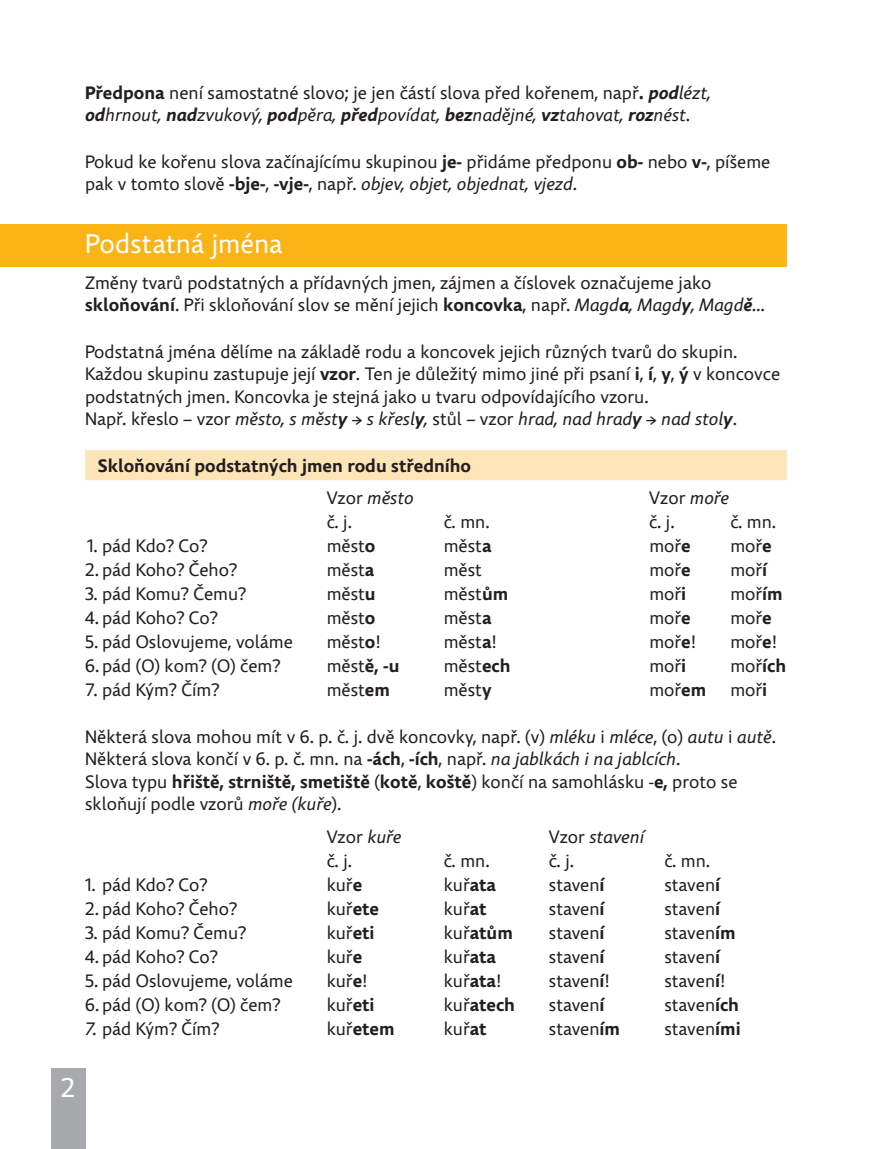
<style>
.page{position:relative;width:872px;height:1149px;background:#fff}
.page>*{position:absolute;margin:0;border:0;box-sizing:border-box;transform-origin:0 0}
.t1{font:27px "Comenia Sans";color:#fff}
.t2{font:18px/22.5px "Comenia Sans";color:#231f20}
.t3{font:italic 18px/22.5px "Comenia Sans";color:#231f20}
.t4{font:700 18px/32.5px "Comenia Sans";color:#231f20}
.s1{font-weight:700;font-style:normal}
.s2{font-style:normal}
.s3{font-weight:700}
.s4{font-style:italic}
.s5{font-weight:700;font-style:italic}
.s6{font-weight:400}
.s7{font-weight:400;font-style:italic}
</style>
<div class="page">
<div style="left:51px;top:1067px;width:34px;height:81px;background:#a8a9ad"></div>
<div style="left:0;top:224px;width:787px;height:42px;background:#fbb416"></div>
<div style="left:85px;top:450px;width:702px;height:30px;background:#fee5b8"></div>
<p class="t3" style="left:85px;top:82px;width:627px"><span class="s1">Předpona</span> <span class="s2">není samostatné slovo; je jen částí slova před kořenem, např</span><span class="s1">.</span> <span class="s3">pod</span>lézt, <span class="s3">od</span>hrnout, <span class="s3">nad</span>zvukový, <span class="s3">pod</span>pěra, <span class="s3">před</span>povídat, <span class="s3">bez</span>nadějné, <span class="s3">vz</span>tahovat, <span class="s3">roz</span>nést<span class="s2">.</span></p>
<p class="t2" style="left:85px;top:151px;width:687px">Pokud ke kořenu slova začínajícímu skupinou <span class="s3">je-</span> přidáme předponu <span class="s3">ob-</span> nebo <span class="s3">v-</span>, píšeme pak v tomto slově <span class="s3">-bje-</span>, <span class="s3">-vje-</span>, např. <span class="s4">objev, objet, objednat, vjezd</span>.</p>
<h1 class="t1" style="left:85px;top:226px;width:199px">Podstatná jména</h1>
<p class="t2" style="left:85px;top:271px;width:682px">Změny tvarů podstatných a přídavných jmen, zájmen a číslovek označujeme jako <span class="s3">skloňování</span>. Při skloňování slov se mění jejich <span class="s3">koncovka</span>, např. <span class="s4">Magd</span><span class="s5">a</span><span class="s4">, Magd</span><span class="s5">y</span><span class="s4">, Magd</span><span class="s5">ě</span><span class="s4">...</span></p>
<p class="t2" style="left:85px;top:340px;width:696px">Podstatná jména dělíme na základě rodu a koncovek jejich různých tvarů do skupin.<br>Každou skupinu zastupuje její <span class="s3">vzor</span>. Ten je důležitý mimo jiné při psaní <span class="s3">i</span>, <span class="s3">í</span>, <span class="s3">y</span>, <span class="s3">ý</span> v koncovce podstatných jmen. Koncovka je stejná jako u tvaru odpovídajícího vzoru.<br>Např. křeslo <span class="s4">–</span> vzor <span class="s4">město, s měst</span><span class="s5">y</span> <span class="s4">→ s křesl</span><span class="s5">y</span><span class="s4">,</span> stůl <span class="s4">–</span> vzor <span class="s4">hrad, nad hrad</span><span class="s5">y</span> <span class="s4">→ nad stol</span><span class="s5">y</span>.</p>
<p class="t4" style="left:327px;top:449px;width:146px;text-indent:-229px">Skloňování podstatných jmen rodu středního<br><span class="s6">Vzor</span> <span class="s7">město</span></p>
<p class="t2" style="left:649px;top:487px;width:81px">Vzor <span class="s4">moře</span></p>
<p class="t2" style="left:327px;top:511px;width:27px">č. j.</p>
<p class="t2" style="left:444px;top:511px;width:47px">č. mn.</p>
<p class="t2" style="left:649px;top:511px;width:27px">č. j.</p>
<p class="t2" style="left:730px;top:511px;width:47px">č. mn.</p>
<p class="t2" style="left:87px;top:535px;width:122px">1. pád Kdo? Co?</p>
<p class="t2" style="left:327px;top:535px;width:50px">měst<span class="s3">o</span></p>
<p class="t2" style="left:444px;top:535px;width:49px">měst<span class="s3">a</span></p>
<p class="t2" style="left:649px;top:535px;width:43px">moř<span class="s3">e</span></p>
<p class="t2" style="left:730px;top:535px;width:43px">moř<span class="s3">e</span></p>
<p class="t2" style="left:85px;top:559px;width:153px">2. pád Koho? Čeho?</p>
<p class="t2" style="left:327px;top:559px;width:49px">měst<span class="s3">a</span></p>
<p class="t2" style="left:444px;top:559px;width:40px">měst</p>
<p class="t2" style="left:649px;top:559px;width:43px">moř<span class="s3">e</span></p>
<p class="t2" style="left:730px;top:559px;width:38px">moř<span class="s3">í</span></p>
<p class="t2" style="left:85px;top:583px;width:162px">3. pád Komu? Čemu?</p>
<p class="t2" style="left:327px;top:583px;width:50px">měst<span class="s3">u</span></p>
<p class="t2" style="left:444px;top:583px;width:66px">měst<span class="s3">ům</span></p>
<p class="t2" style="left:649px;top:583px;width:38px">moř<span class="s3">i</span></p>
<p class="t2" style="left:730px;top:583px;width:54px">moř<span class="s3">ím</span></p>
<p class="t2" style="left:85px;top:607px;width:134px">4. pád Koho? Co?</p>
<p class="t2" style="left:327px;top:607px;width:50px">měst<span class="s3">o</span></p>
<p class="t2" style="left:444px;top:607px;width:49px">měst<span class="s3">a</span></p>
<p class="t2" style="left:649px;top:607px;width:43px">moř<span class="s3">e</span></p>
<p class="t2" style="left:730px;top:607px;width:43px">moř<span class="s3">e</span></p>
<p class="t2" style="left:85px;top:631px;width:209px">5. pád Oslovujeme, voláme</p>
<p class="t2" style="left:327px;top:631px;width:56px">měst<span class="s3">o</span>!</p>
<p class="t2" style="left:444px;top:631px;width:55px">měst<span class="s3">a</span>!</p>
<p class="t2" style="left:649px;top:631px;width:48px">moř<span class="s3">e</span>!</p>
<p class="t2" style="left:730px;top:631px;width:48px">moř<span class="s3">e</span>!</p>
<p class="t2" style="left:85px;top:655px;width:197px">6. pád (O) kom? (O) čem?</p>
<p class="t2" style="left:327px;top:655px;width:74px">měst<span class="s3">ě, -u</span></p>
<p class="t2" style="left:444px;top:655px;width:68px">měst<span class="s3">ech</span></p>
<p class="t2" style="left:649px;top:655px;width:38px">moř<span class="s3">i</span></p>
<p class="t2" style="left:730px;top:655px;width:57px">moř<span class="s3">ích</span></p>
<p class="t2" style="left:86px;top:679px;width:135px">7. pád Kým? Čím?</p>
<p class="t2" style="left:327px;top:679px;width:65px">měst<span class="s3">em</span></p>
<p class="t2" style="left:444px;top:679px;width:49px">měst<span class="s3">y</span></p>
<p class="t2" style="left:649px;top:679px;width:58px">moř<span class="s3">em</span></p>
<p class="t2" style="left:730px;top:679px;width:38px">moř<span class="s3">i</span></p>
<p class="t2" style="left:85px;top:725px;width:692px">Některá slova mohou mít v 6. p. č. j. dvě koncovky, např. (v) <span class="s4">mléku</span> i <span class="s4">mléce</span>, (o) <span class="s4">autu</span> i <span class="s4">autě</span>.<br>Některá slova končí v 6. p. č. mn. na <span class="s3">-ách</span>, <span class="s3">-ích</span>, např. <span class="s4">na jablkách i na jablcích</span>.<br>Slova typu <span class="s3">hřiště, strniště, smetiště</span> (<span class="s3">kotě</span>, <span class="s3">koště</span>) končí na samohlásku -<span class="s3">e,</span> proto se skloňují podle vzorů <span class="s4">moře (kuře</span>).</p>
<p class="t2" style="left:327px;top:825px;width:76px">Vzor <span class="s4">kuře</span></p>
<p class="t3" style="left:549px;top:825px;width:97px"><span class="s2">Vzor</span> stavení</p>
<p class="t2" style="left:327px;top:849px;width:27px">č. j.</p>
<p class="t2" style="left:444px;top:849px;width:47px">č. mn.</p>
<p class="t2" style="left:549px;top:849px;width:27px">č. j.</p>
<p class="t2" style="left:664px;top:849px;width:47px">č. mn.</p>
<p class="t2" style="left:85px;top:873px;width:124px">1. pád Kdo? Co?</p>
<p class="t2" style="left:327px;top:873px;width:37px">kuř<span class="s3">e</span></p>
<p class="t2" style="left:444px;top:873px;width:54px">kuř<span class="s3">ata</span></p>
<p class="t2" style="left:549px;top:873px;width:57px">staven<span class="s3">í</span></p>
<p class="t2" style="left:664px;top:873px;width:57px">staven<span class="s3">í</span></p>
<p class="t2" style="left:85px;top:897px;width:153px">2. pád Koho? Čeho?</p>
<p class="t2" style="left:327px;top:897px;width:54px">kuř<span class="s3">ete</span></p>
<p class="t2" style="left:444px;top:897px;width:44px">kuř<span class="s3">at</span></p>
<p class="t2" style="left:549px;top:897px;width:57px">staven<span class="s3">í</span></p>
<p class="t2" style="left:664px;top:897px;width:57px">staven<span class="s3">í</span></p>
<p class="t2" style="left:85px;top:921px;width:163px">3. pád Komu? Čemu?</p>
<p class="t2" style="left:327px;top:921px;width:49px">kuř<span class="s3">eti</span></p>
<p class="t4" style="left:444px;top:916px;width:71px"><span class="s6">kuř</span>atům</p>
<p class="t2" style="left:549px;top:921px;width:57px">staven<span class="s3">í</span></p>
<p class="t2" style="left:664px;top:921px;width:73px">staven<span class="s3">ím</span></p>
<p class="t2" style="left:85px;top:945px;width:134px">4. pád Koho? Co?</p>
<p class="t2" style="left:327px;top:945px;width:37px">kuř<span class="s3">e</span></p>
<p class="t2" style="left:444px;top:945px;width:54px">kuř<span class="s3">ata</span></p>
<p class="t2" style="left:549px;top:945px;width:57px">staven<span class="s3">í</span></p>
<p class="t2" style="left:664px;top:945px;width:57px">staven<span class="s3">í</span></p>
<p class="t2" style="left:85px;top:969px;width:209px">5. pád Oslovujeme, voláme</p>
<p class="t2" style="left:327px;top:969px;width:43px">kuř<span class="s3">e</span>!</p>
<p class="t2" style="left:444px;top:969px;width:59px">kuř<span class="s3">ata</span>!</p>
<p class="t2" style="left:549px;top:969px;width:63px">staven<span class="s3">í</span>!</p>
<p class="t2" style="left:664px;top:969px;width:63px">staven<span class="s3">í</span>!</p>
<p class="t2" style="left:85px;top:993px;width:197px">6. pád (O) kom? (O) čem?</p>
<p class="t2" style="left:327px;top:993px;width:49px">kuř<span class="s3">eti</span></p>
<p class="t4" style="left:444px;top:988px;width:73px"><span class="s6">kuř</span>atech</p>
<p class="t2" style="left:549px;top:993px;width:57px">staven<span class="s3">í</span></p>
<p class="t2" style="left:664px;top:993px;width:76px">staven<span class="s3">ích</span></p>
<p class="t2" style="left:85px;top:1017px;width:136px"><span class="s4">7.</span> pád Kým? Čím?</p>
<p class="t4" style="left:327px;top:1012px;width:69px"><span class="s6">kuř</span>etem</p>
<p class="t2" style="left:444px;top:1017px;width:44px">kuř<span class="s3">at</span></p>
<p class="t2" style="left:549px;top:1017px;width:73px">staven<span class="s3">ím</span></p>
<p class="t2" style="left:664px;top:1017px;width:78px">staven<span class="s3">ími</span></p>
<h1 class="t1" style="left:61px;top:1069px;width:16px">2</h1>
</div>
